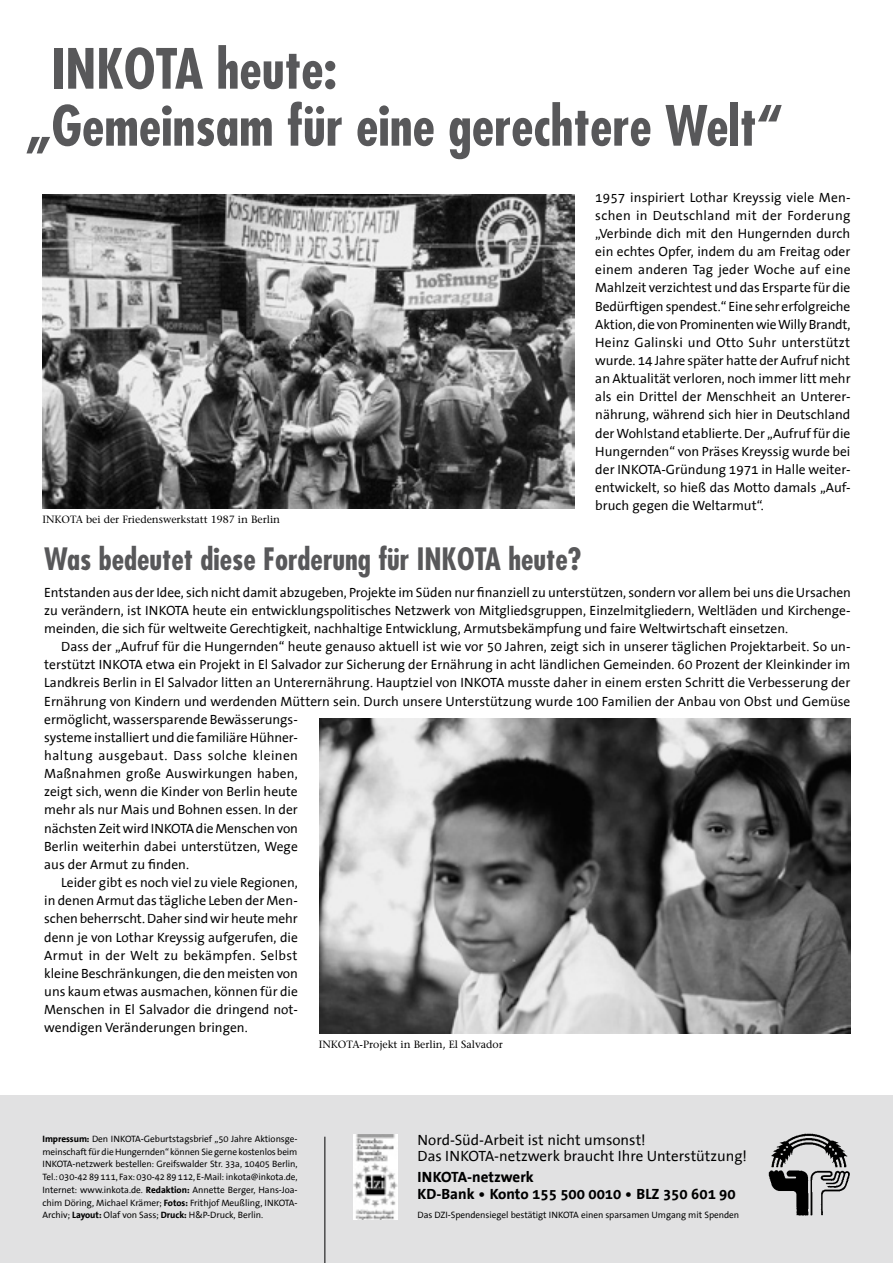
<style>
.page{position:relative;width:893px;height:1263px;background:#fff}
.page>*{position:absolute;margin:0;border:0;box-sizing:border-box;transform-origin:0 0}
.t1{font:700 condensed 54px/57px "Futura";color:#58585a}
.t2{font:700 condensed 30px "Futura";color:#58585a}
.t3{font:15px/16.5px "The Sans Office";color:#000}
.t4{font:700 15px/16.5px "The Sans Office";color:#000}
.t5{font:13.5px/18.1px "The Sans Office";color:#000;text-align:justify}
.t6{font:13.5px "The Sans Office";letter-spacing:.03em;color:#000}
.t7{font:13.5px "The Sans Office";letter-spacing:.02em;color:#000}
.t8{font:10.5px "Stone Serif";color:#000}
.t9{font:9.3px/12.8px "The Sans Office";letter-spacing:-.005em;color:#000;text-align:justify}
.s1{font-weight:700}
</style>
<div class="page">
<div style="left:0;top:1095px;width:893px;height:168px;background:#e1e1e2"></div>
<img style="left:353px;top:1135px;width:44px;height:85px">
<img style="left:768px;top:1133px;width:82px;height:83px">
<img style="left:319px;top:718px;width:532px;height:315px">
<img style="left:43px;top:194px;width:531px;height:315px">
<hr style="left:324px;top:1137px;width:1px;height:126px;background:#000">
<h1 class="t1" style="left:25px;top:40px;width:759px;text-indent:26px">INKOTA heute:<br>„Gemeinsam für eine gerechtere Welt“</h1>
<p class="t8" style="left:43px;top:513px;width:239px">INKOTA bei der Friedenswerkstatt 1987 in Berlin</p>
<p class="t5" style="left:595px;top:189px;width:257px">1957 inspiriert Lothar Kreyssig viele Men&shy;schen in Deutschland mit der Forderung „Verbinde dich mit den Hungernden durch ein echtes Opfer, indem du am Freitag oder einem anderen Tag jeder Woche auf eine Mahlzeit verzichtest und das Ersparte für die Bedürftigen spendest.“ Eine sehr erfolgreiche Aktion, die von Prominenten wie Willy Brandt, Heinz Galinski und Otto Suhr unterstützt wurde. 14 Jahre später hatte der Aufruf nicht an Aktualität verloren, noch immer litt mehr als ein Drittel der Menschheit an Unterer&shy;nährung, während sich hier in Deutschland der Wohlstand etablierte. Der „Aufruf für die Hungernden“ von Präses Kreyssig wurde bei der INKOTA-Gründung 1971 in Halle weiter&shy;entwickelt, so hieß das Motto damals „Auf&shy;bruch gegen die Weltarmut“.</p>
<h2 class="t2" style="left:44px;top:539px;width:539px">Was bedeutet diese Forderung für INKOTA heute?</h2>
<p class="t5" style="left:44px;top:584px;width:808px">Entstanden aus der Idee, sich nicht damit abzugeben, Projekte im Süden nur finanziell zu unterstützen, sondern vor allem bei uns die Ursachen zu verändern, ist INKOTA heute ein entwicklungspolitisches Netzwerk von Mitgliedsgruppen, Einzelmitgliedern, Weltläden und Kirchenge&shy;meinden, die sich für weltweite Gerechtigkeit, nachhaltige Entwicklung, Armutsbekämpfung und faire Weltwirtschaft einsetzen.</p>
<p class="t5" style="left:61px;top:638px;width:791px">Dass der „Aufruf für die Hungernden“ heute genauso aktuell ist wie vor 50 Jahren, zeigt sich in unserer täglichen Projektarbeit. So un-</p>
<p class="t5" style="left:44px;top:656px;width:808px">terstützt INKOTA etwa ein Projekt in El Salvador zur Sicherung der Ernährung in acht ländlichen Gemeinden. 60 Prozent der Kleinkinder im</p>
<p class="t5" style="left:44px;top:674px;width:808px">Landkreis Berlin in El Salvador litten an Unterernährung. Hauptziel von INKOTA musste daher in einem ersten Schritt die Verbesserung der</p>
<p class="t5" style="left:44px;top:692px;width:808px">Ernährung von Kindern und werdenden Müttern sein. Durch unsere Unterstützung wurde 100 Familien der Anbau von Obst und Gemüse</p>
<p class="t5" style="left:44px;top:711px;width:255px">ermöglicht, wassersparende Bewässerungs-</p>
<p class="t5" style="left:44px;top:729px;width:255px">systeme installiert und die familiäre Hühner-</p>
<p class="t6" style="left:44px;top:748px;width:255px">haltung ausgebaut. Dass solche kleinen</p>
<p class="t5" style="left:44px;top:765px;width:255px">Maßnahmen große Auswirkungen haben,</p>
<p class="t5" style="left:44px;top:783px;width:255px">zeigt sich, wenn die Kinder von Berlin heute</p>
<p class="t5" style="left:44px;top:801px;width:255px">mehr als nur Mais und Bohnen essen. In der</p>
<p class="t5" style="left:44px;top:819px;width:255px">nächsten Zeit wird INKOTA die Menschen von</p>
<p class="t5" style="left:44px;top:838px;width:255px">Berlin weiterhin dabei unterstützen, Wege</p>
<p class="t5" style="left:44px;top:856px;width:146px">aus der Armut zu finden.</p>
<p class="t5" style="left:61px;top:874px;width:238px">Leider gibt es noch viel zu viele Regionen,</p>
<p class="t5" style="left:44px;top:892px;width:255px">in denen Armut das tägliche Leben der Men-</p>
<p class="t5" style="left:44px;top:910px;width:255px">schen beherrscht. Daher sind wir heute mehr</p>
<p class="t5" style="left:44px;top:928px;width:255px">denn je von Lothar Kreyssig aufgerufen, die</p>
<p class="t7" style="left:44px;top:948px;width:255px">Armut in der Welt zu bekämpfen. Selbst</p>
<p class="t5" style="left:44px;top:965px;width:255px">kleine Beschränkungen, die den meisten von</p>
<p class="t5" style="left:44px;top:983px;width:255px">uns kaum etwas ausmachen, können für die</p>
<p class="t5" style="left:44px;top:1001px;width:255px">Menschen in El Salvador die dringend not-</p>
<p class="t5" style="left:44px;top:1019px;width:205px">wendigen Veränderungen bringen.</p>
<p class="t8" style="left:319px;top:1037px;width:185px">INKOTA-Projekt in Berlin, El Salvador</p>
<p class="t9" style="left:43px;top:1133px;width:257px"><span class="s1">Impressum:</span> Den INKOTA-Geburtstagsbrief „50 Jahre Aktionsge&shy;meinschaft für die Hungernden“ können Sie gerne kostenlos beim INKOTA-netzwerk bestellen: Greifswalder Str. 33a, 10405 Berlin, Tel.: 030-42 89 111, Fax: 030-42 89 112, E-Mail: inkota@inkota.de, Internet: www.inkota.de. <span class="s1">Redaktion:</span> Annette Berger, Hans-Joa&shy;chim Döring, Michael Krämer; <span class="s1">Fotos:</span> Frithjof Meußling, INKOTA-Archiv; <span class="s1">Layout:</span> Olaf von Sass; <span class="s1">Druck:</span> H&amp;P-Druck, Berlin.</p>
<p class="t3" style="left:418px;top:1132px;width:331px">Nord-Süd-Arbeit ist nicht umsonst!<br>Das INKOTA-netzwerk braucht Ihre Unterstützung!</p>
<p class="t4" style="left:418px;top:1169px;width:320px">IN KOTA-netzwerk<br>KD-Bank • Konto 155 500 0010 • BLZ 350 601 90</p>
<p class="t9" style="left:418px;top:1209px;width:323px">Das DZI-Spendensiegel bestätigt INKOTA einen sparsamen Umgang mit Spenden</p>
<p class="t5" style="left:43px;top:1209px;width:12px">XII</p>
</div>
